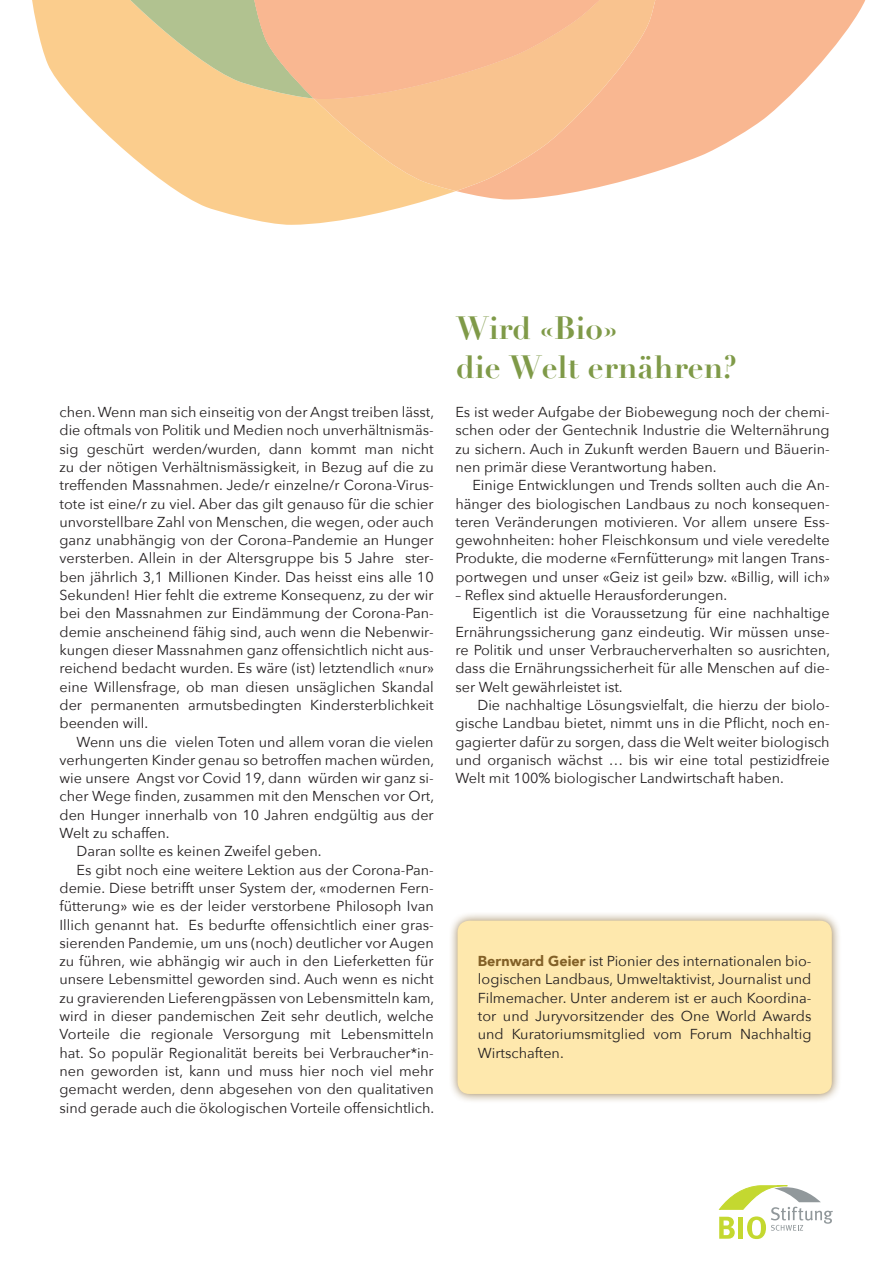
<style>
.page{position:relative;width:893px;height:1263px;background:#fff}
.page>*{position:absolute;margin:0;border:0;box-sizing:border-box;transform-origin:0 0}
.t1{font:700 31.5px "Didot";color:#7f9a48}
.Text_Block_ein{font:14.4px/18.3px "Avenir Next";color:#231f20;text-align:justify}
.Text_Block{font:14.4px/18.3px "Avenir Next";color:#231f20;text-align:justify}
.s1{font-family:"Avenir";font-weight:900;color:#826027}
</style>
<div class="page">
<svg style="left:719px;top:1185px;width:114px;height:54px"></svg>
<div style="left:448px;top:911px;width:393px;height:193px;background:#826027;opacity:.78"></div>
<div style="left:458px;top:921px;width:374px;height:173px;background:#fee8ad;border-radius:12px"></div>
<svg style="left:32px;top:0;width:424px;height:225px;fill:#fbcd8d"></svg>
<svg style="left:456px;top:0;width:410px;height:200px"></svg>
<svg style="left:314px;top:99px;width:357px;height:92px;background:#f9c292"></svg>
<svg style="left:54px;top:0;width:623px;height:99px;background:#f0bf90"></svg>
<p class="Text_Block_ein" style="left:60px;top:402px;width:376px">chen. Wenn man sich einseitig von der Angst treiben lässt, die oftmals von Politik und Medien noch unverhältnismäs&shy;sig geschürt werden/wurden, dann kommt man nicht zu der nötigen Verhältnismässigkeit, in Bezug auf die zu treffenden Massnahmen. Jede/r einzelne/r Corona-Virus&shy;tote ist eine/r zu viel. Aber das gilt genauso für die schier unvorstellbare Zahl von Menschen, die wegen, oder auch ganz unabhängig von der Corona–Pandemie an Hunger versterben. Allein in der Altersgruppe bis 5 Jahre ster&shy;ben jährlich 3,1 Millionen Kinder. Das heisst eins alle 10<br>Sekunden! Hier fehlt die extreme Konsequenz, zu der wir bei den Massnahmen zur Eindämmung der Corona-Pan&shy;demie anscheinend fähig sind, auch wenn die Nebenwir&shy;kungen dieser Massnahmen ganz offensichtlich nicht aus&shy;reichend bedacht wurden. Es wäre (ist) letztendlich «nur» eine Willensfrage, ob man diesen unsäglichen Skandal der permanenten armutsbedingten Kindersterblichkeit beenden will.</p>
<p class="Text_Block_ein" style="left:60px;top:732px;width:376px;text-indent:17px">Wenn uns die vielen Toten und allem voran die vielen verhungerten Kinder genau so betroffen machen würden, wie unsere Angst vor Covid 19, dann würden wir ganz si&shy;cher Wege finden, zusammen mit den Menschen vor Ort, den Hunger innerhalb von 10 Jahren endgültig aus der Welt zu schaffen.</p>
<p class="Text_Block_ein" style="left:77px;top:841px;width:246px">Daran sollte es keinen Zweifel geben.</p>
<p class="Text_Block_ein" style="left:60px;top:860px;width:376px;text-indent:17px">Es gibt noch eine weitere Lektion aus der Corona-Pan&shy;demie. Diese betrifft unser System der, «modernen Fern&shy;fütterung» wie es der leider verstorbene Philosoph Ivan Illich genannt hat. Es bedurfte offensichtlich einer gras&shy;sierenden Pandemie, um uns (noch) deutlicher vor Augen zu führen, wie abhängig wir auch in den Lieferketten für unsere Lebensmittel geworden sind. Auch wenn es nicht zu gravierenden Lieferengpässen von Lebensmitteln kam, wird in dieser pandemischen Zeit sehr deutlich, welche Vorteile die regionale Versorgung mit Lebensmitteln hat. So populär Regionalität bereits bei Verbraucher*in&shy;nen geworden ist, kann und muss hier noch viel mehr gemacht werden, denn abgesehen von den qualitativen sind gerade auch die ökologischen Vorteile offensichtlich.</p>
<p class="t1" style="left:456px;top:308px;width:162px">Wird «Bio»</p>
<p class="t1" style="left:456px;top:347px;width:283px">die Welt ernähren?</p>
<p class="Text_Block" style="left:455px;top:402px;width:376px">Es ist weder Aufgabe der Biobewegung noch der chemi&shy;schen oder der Gentechnik Industrie die Welternährung zu sichern. Auch in Zukunft werden Bauern und Bäuerin&shy;nen primär diese Verantwortung haben.</p>
<p class="Text_Block_ein" style="left:455px;top:475px;width:376px;text-indent:17px">Einige Entwicklungen und Trends sollten auch die An&shy;hänger des biologischen Landbaus zu noch konsequen&shy;teren Veränderungen motivieren. Vor allem unsere Ess&shy;gewohnheiten: hoher Fleischkonsum und viele veredelte Produkte, die moderne «Fernfütterung» mit langen Trans&shy;portwegen und unser «Geiz ist geil» bzw. «Billig, will ich»</p>
<p class="Text_Block_ein" style="left:455px;top:585px;width:273px">– Reflex sind aktuelle Herausforderungen.</p>
<p class="Text_Block_ein" style="left:455px;top:604px;width:376px;text-indent:17px">Eigentlich ist die Voraussetzung für eine nachhaltige Ernährungssicherung ganz eindeutig. Wir müssen unse&shy;re Politik und unser Verbraucherverhalten so ausrichten, dass die Ernährungssicherheit für alle Menschen auf die&shy;ser Welt gewährleistet ist.</p>
<p class="Text_Block_ein" style="left:455px;top:695px;width:376px;text-indent:22px">Die nachhaltige Lösungsvielfalt, die hierzu der biolo&shy;gische Landbau bietet, nimmt uns in die Pflicht, noch en&shy;gagierter dafür zu sorgen, dass die Welt weiter biologisch und organisch wächst … bis wir eine total pestizidfreie Welt mit 100% biologischer Landwirtschaft haben.</p>
<p class="Text_Block" style="left:478px;top:951px;width:335px"><span class="s1">Bernward Geier</span> ist Pionier des internationalen bio&shy;logischen Landbaus, Umweltaktivist, Journalist und Filmemacher. Unter anderem ist er auch Koordina&shy;tor und Juryvorsitzender des One World Awards und Kuratoriumsmitglied vom Forum Nachhaltig Wirtschaften.</p>
</div>
